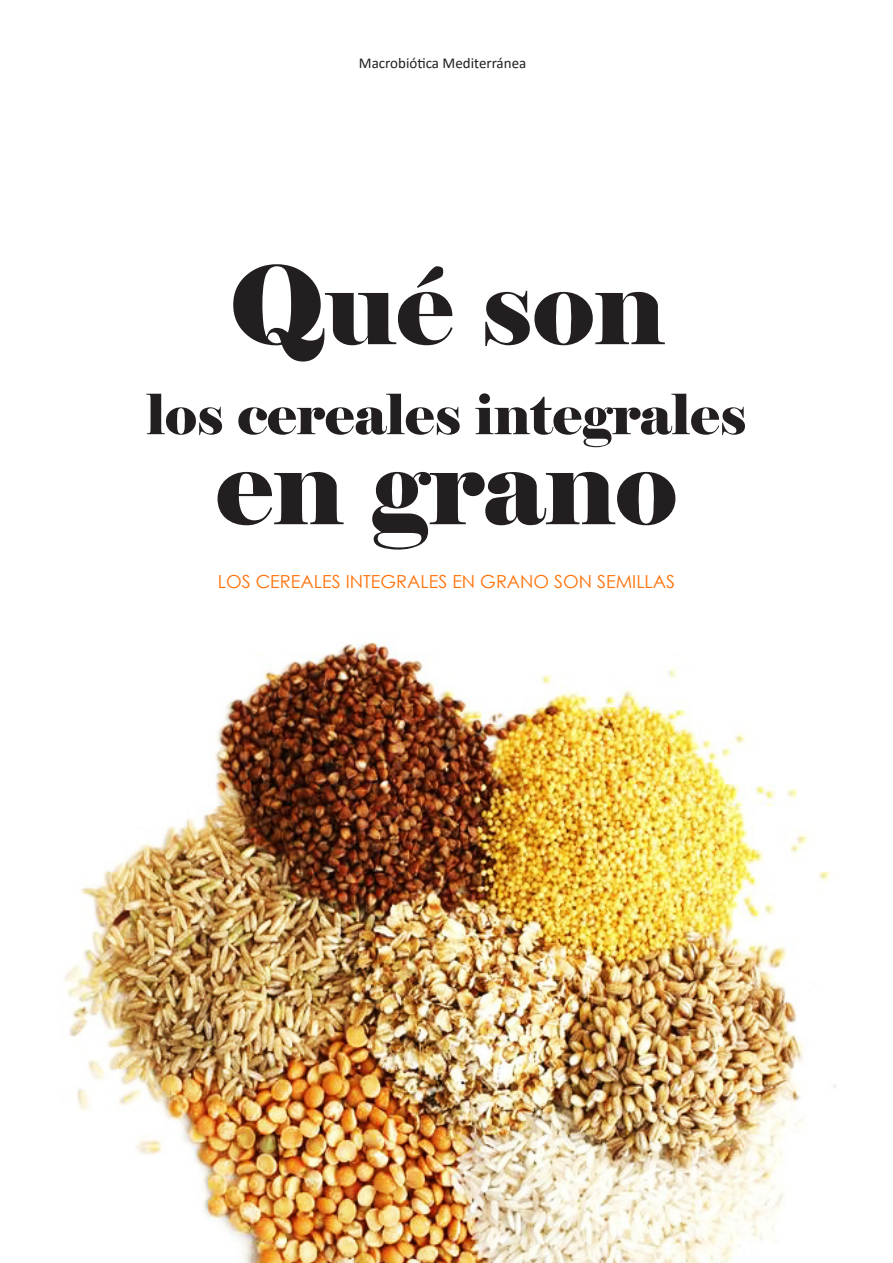
<style>
.page{position:relative;width:893px;height:1263px;background:#fff}
.page>*{position:absolute;margin:0;border:0;box-sizing:border-box;transform-origin:0 0}
.t1{font:108px "Elephant";color:#231f20}
.t2{font:55.5px "Elephant";color:#231f20}
.t3{font:18px "Century Gothic";color:#ff7108}
.t4{font:15px "Calibri";color:#231f20}
</style>
<div class="page">
<img style="left:65px;top:642px;width:771px;height:621px">
<p class="t4" style="left:359px;top:52px;width:169px">Macrobiótica Mediterránea</p>
<p class="t1" style="left:228px;top:238px;width:438px">Qué son</p>
<p class="t2" style="left:146px;top:380px;width:602px">los cereales integrales</p>
<p class="t1" style="left:216px;top:418px;width:463px">en grano</p>
<p class="t3" style="left:218px;top:569px;width:459px">LOS CEREALES INTEGRALES EN GRANO SON SEMILLAS</p>
</div>
